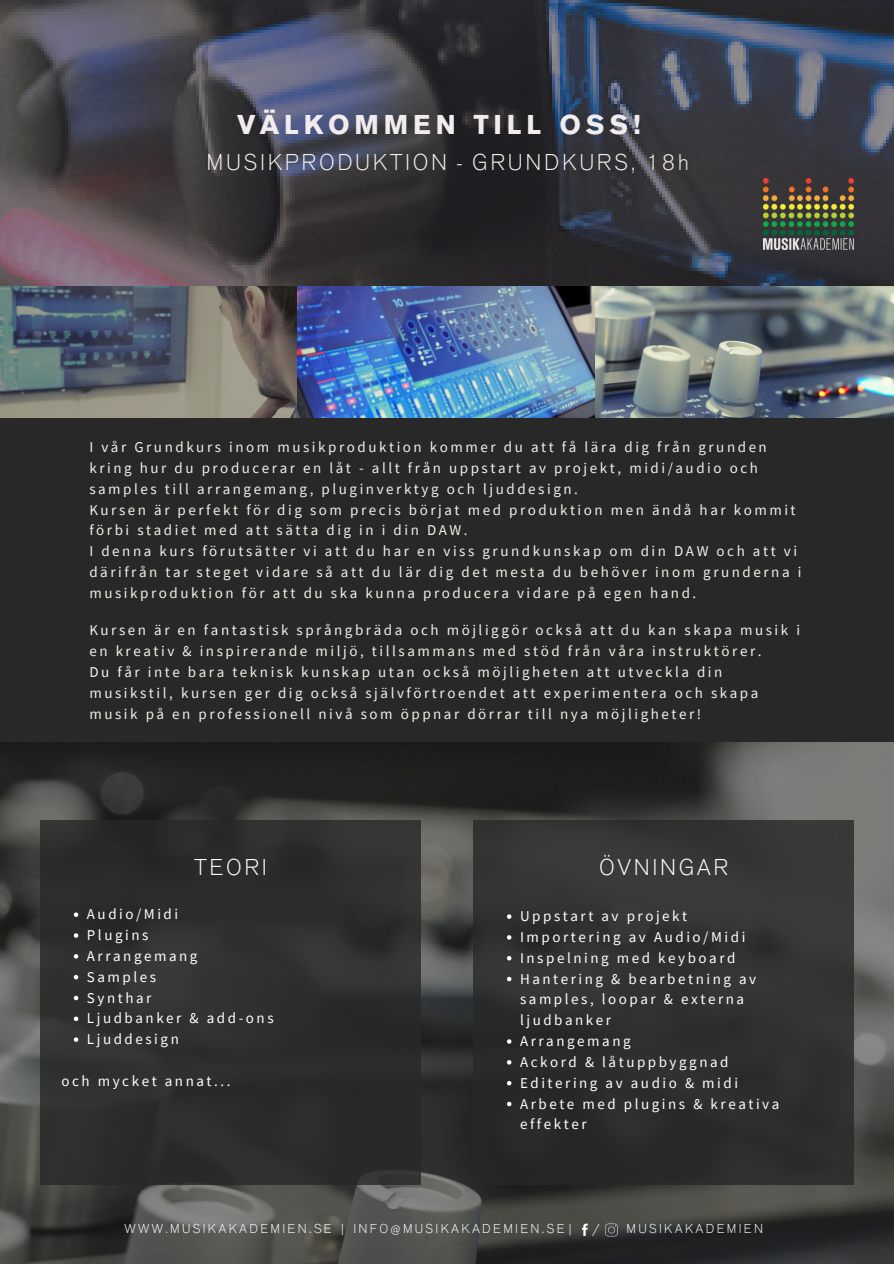
<style>
.page{position:relative;width:894px;height:1264px;background:#fff}
.page>*{position:absolute;margin:0;border:0;box-sizing:border-box;transform-origin:0 0}
.t1{font:700 28.5px "Craft Gothic";letter-spacing:.17em;color:#f2edec}
.t2{font:300 24px "Craft Gothic";letter-spacing:.11em;color:#f4f0ea}
.t3{font:300 24px "Craft Gothic";letter-spacing:.11em;color:#fff}
.t4{font:15px/20.9px "Source Sans Pro";letter-spacing:.17em;color:#f4f0ea}
.t5{font:15px/20.9px "Source Sans Pro";letter-spacing:.17em;color:#fff}
.t6{font:300 13.5px "Craft Gothic";letter-spacing:.17em;color:#fff}
</style>
<div class="page">
<div style="left:0;top:0;width:893px;height:1263px;background:#282828"></div>
<img style="left:0;top:0;width:893px;height:417px">
<img style="left:0;top:742px;width:893px;height:521px">
<div style="left:473px;top:820px;width:381px;height:365px;background:#303030"></div>
<div style="left:40px;top:820px;width:381px;height:365px;background:#282828"></div>
<svg style="left:74px;top:912px;width:4px;height:5px"></svg>
<svg style="left:74px;top:933px;width:4px;height:4px"></svg>
<svg style="left:74px;top:954px;width:4px;height:4px"></svg>
<svg style="left:74px;top:974px;width:4px;height:5px"></svg>
<svg style="left:74px;top:995px;width:4px;height:5px"></svg>
<svg style="left:74px;top:1016px;width:4px;height:5px"></svg>
<svg style="left:74px;top:1037px;width:4px;height:4px"></svg>
<svg style="left:507px;top:914px;width:4px;height:4px"></svg>
<svg style="left:507px;top:935px;width:4px;height:4px"></svg>
<svg style="left:507px;top:956px;width:4px;height:4px"></svg>
<svg style="left:507px;top:976px;width:4px;height:5px"></svg>
<svg style="left:507px;top:1039px;width:4px;height:4px"></svg>
<svg style="left:507px;top:1060px;width:4px;height:4px"></svg>
<svg style="left:507px;top:1081px;width:4px;height:4px"></svg>
<svg style="left:507px;top:1101px;width:4px;height:5px"></svg>
<img style="left:763px;top:179px;width:90px;height:70px">
<svg style="left:605px;top:1223px;width:12px;height:12px"></svg>
<svg style="left:582px;top:1223px;width:5px;height:12px"></svg>
<p class="t1" style="left:237px;top:112px;width:405px">VÄLKOMMEN TILL OSS!</p>
<h1 class="t2" style="left:206px;top:151px;width:484px">MUSIKPRODUKTION - GRUNDKURS, 18h</h1>
<h3 class="t4" style="left:89px;top:436px;width:678px">I vår Grundkurs inom musikproduktion kommer du att få lära dig från grunden kring hur du producerar en låt - allt från uppstart av projekt, midi/audio och samples till arrangemang, pluginverktyg och ljuddesign.</h3>
<p class="t4" style="left:89px;top:499px;width:707px">Kursen är perfekt för dig som precis börjat med produktion men ändå har kommit förbi stadiet med att sätta dig in i din DAW.</p>
<p class="t4" style="left:89px;top:540px;width:713px">I denna kurs förutsätter vi att du har en viss grundkunskap om din DAW och att vi därifrån tar steget vidare så att du lär dig det mesta du behöver inom grunderna i musikproduktion för att du ska kunna producera vidare på egen hand.</p>
<p class="t4" style="left:89px;top:619px;width:712px">Kursen är en fantastisk språngbräda och möjliggör också att du kan skapa musik i en kreativ &amp; inspirerande miljö, tillsammans med stöd från våra instruktörer.</p>
<p class="t4" style="left:89px;top:661px;width:670px">Du får inte bara teknisk kunskap utan också möjligheten att utveckla din musikstil, kursen ger dig också självförtroendet att experimentera och skapa musik på en professionell nivå som öppnar dörrar till nya möjligheter!</p>
<p class="t3" style="left:194px;top:855px;width:74px">TEORI</p>
<p class="t3" style="left:599px;top:855px;width:131px">ÖVNINGAR</p>
<p class="t5" style="left:520px;top:905px;width:169px">Uppstart av projekt</p>
<p class="t5" style="left:520px;top:926px;width:227px">Importering av Audio/Midi</p>
<p class="t5" style="left:520px;top:947px;width:217px">Inspelning med keyboard</p>
<p class="t5" style="left:520px;top:967px;width:237px">Hantering &amp; bearbetning av samples, loopar &amp; externa ljudbanker</p>
<p class="t5" style="left:520px;top:1030px;width:112px">Arrangemang</p>
<h2 class="t5" style="left:520px;top:1051px;width:210px">Ackord &amp; låtuppbyggnad</h2>
<p class="t5" style="left:520px;top:1071px;width:219px">Editering av audio &amp; midi</p>
<p class="t5" style="left:520px;top:1092px;width:261px">Arbete med plugins &amp; kreativa effekter</p>
<p class="t5" style="left:87px;top:903px;width:93px">Audio/Midi</p>
<p class="t5" style="left:87px;top:924px;width:63px">Plugins</p>
<p class="t5" style="left:87px;top:945px;width:112px">Arrangemang</p>
<p class="t5" style="left:87px;top:965px;width:71px">Samples</p>
<p class="t5" style="left:87px;top:986px;width:66px">Synthar</p>
<p class="t5" style="left:87px;top:1007px;width:188px">Ljudbanker &amp; add-ons</p>
<h2 class="t5" style="left:87px;top:1028px;width:93px">Ljuddesign</h2>
<p class="t5" style="left:61px;top:1070px;width:170px">och mycket annat...</p>
<p class="t6" style="left:124px;top:1222px;width:450px">WWW.MUSIKAKADEMIEN.SE | INFO@MUSIKAKADEMIEN.SE|</p>
<p class="t6" style="left:593px;top:1222px;width:9px">/</p>
<p class="t6" style="left:626px;top:1222px;width:138px">MUSIKAKADEMIEN</p>
</div>
